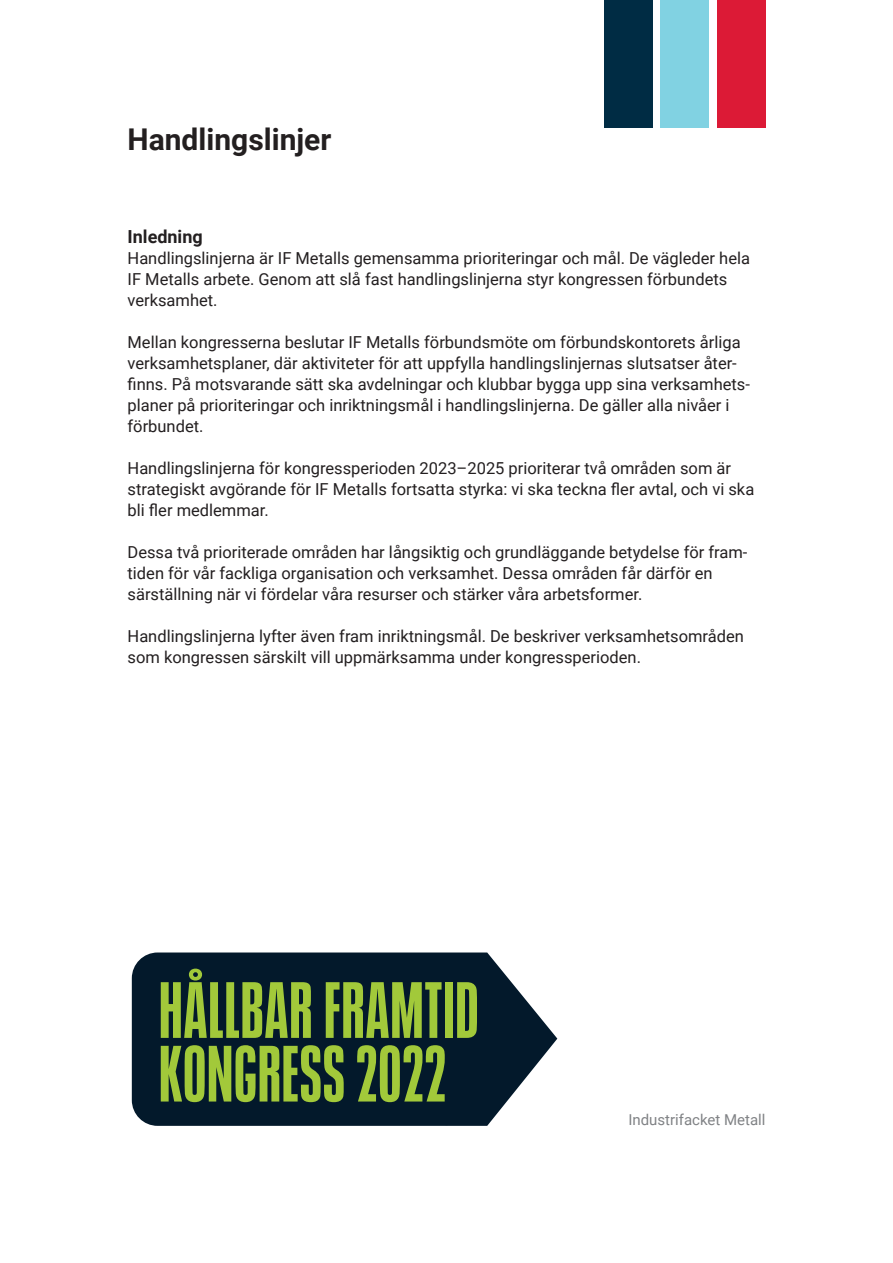
<style>
.page{position:relative;width:893px;height:1263px;background:#fff}
.page>*{position:absolute;margin:0;border:0;box-sizing:border-box;transform-origin:0 0}
.t1{font:700 30px "Roboto";color:#231f20}
.t2{font:700 18px "Roboto";color:#231f20}
.t3{font:16.5px/21px "Roboto";color:#231f20}
.t4{font:15px "Roboto";color:#808285}
</style>
<div class="page">
<div style="left:660px;top:0;width:49px;height:128px;background:#81d2e2"></div>
<div style="left:604px;top:0;width:48px;height:128px;background:#002c44"></div>
<div style="left:717px;top:0;width:48px;height:128px;background:#dc1a36"></div>
<svg style="left:132px;top:952px;width:425px;height:174px;fill:#03192b"></svg>
<svg style="left:161px;top:968px;width:150px;height:70px;background:#567532"></svg>
<svg style="left:326px;top:982px;width:116px;height:56px;background:#668734"></svg>
<div style="left:445px;top:982px;width:8px;height:56px;background:#a2c93a"></div>
<svg style="left:457px;top:982px;width:20px;height:56px"></svg>
<svg style="left:161px;top:1045px;width:183px;height:57px;background:#678734"></svg>
<svg style="left:357px;top:1045px;width:88px;height:57px;background:#5a7933"></svg>
<p class="t1" style="left:128px;top:118px;width:205px">Handlingslinjer</p>
<p class="t2" style="left:128px;top:224px;width:77px">Inledning</p>
<p class="t3" style="left:128px;top:247px;width:624px">Handlingslinjerna är IF Metalls gemensamma prioriteringar och mål. De vägleder hela<br>IF Metalls arbete. Genom att slå fast handlingslinjerna styr kongressen förbundets verksamhet.</p>
<p class="t3" style="left:128px;top:331px;width:624px">Mellan kongresserna beslutar IF Metalls förbundsmöte om förbundskontorets årliga verksamhetsplaner, där aktiviteter för att uppfylla handlingslinjernas slutsatser åter&shy;finns. På motsvarande sätt ska avdelningar och klubbar bygga upp sina verksamhets&shy;planer på prioriteringar och inriktningsmål i handlingslinjerna. De gäller alla nivåer i förbundet.</p>
<p class="t3" style="left:128px;top:457px;width:628px">Handlingslinjerna för kongressperioden 2023–2025 prioriterar två områden som är strategiskt avgörande för IF Metalls fortsatta styrka: vi ska teckna fler avtal, och vi ska bli fler medlemmar.</p>
<p class="t3" style="left:128px;top:541px;width:621px">Dessa två prioriterade områden har långsiktig och grundläggande betydelse för fram&shy;tiden för vår fackliga organisation och verksamhet. Dessa områden får därför en särställning när vi fördelar våra resurser och stärker våra arbetsformer.</p>
<p class="t3" style="left:128px;top:625px;width:618px">Handlingslinjerna lyfter även fram inriktningsmål. De beskriver verksamhetsområden som kongressen särskilt vill uppmärksamma under kongressperioden.</p>
<p class="t4" style="left:628px;top:1109px;width:139px">Industrifacket Metall</p>
</div>
